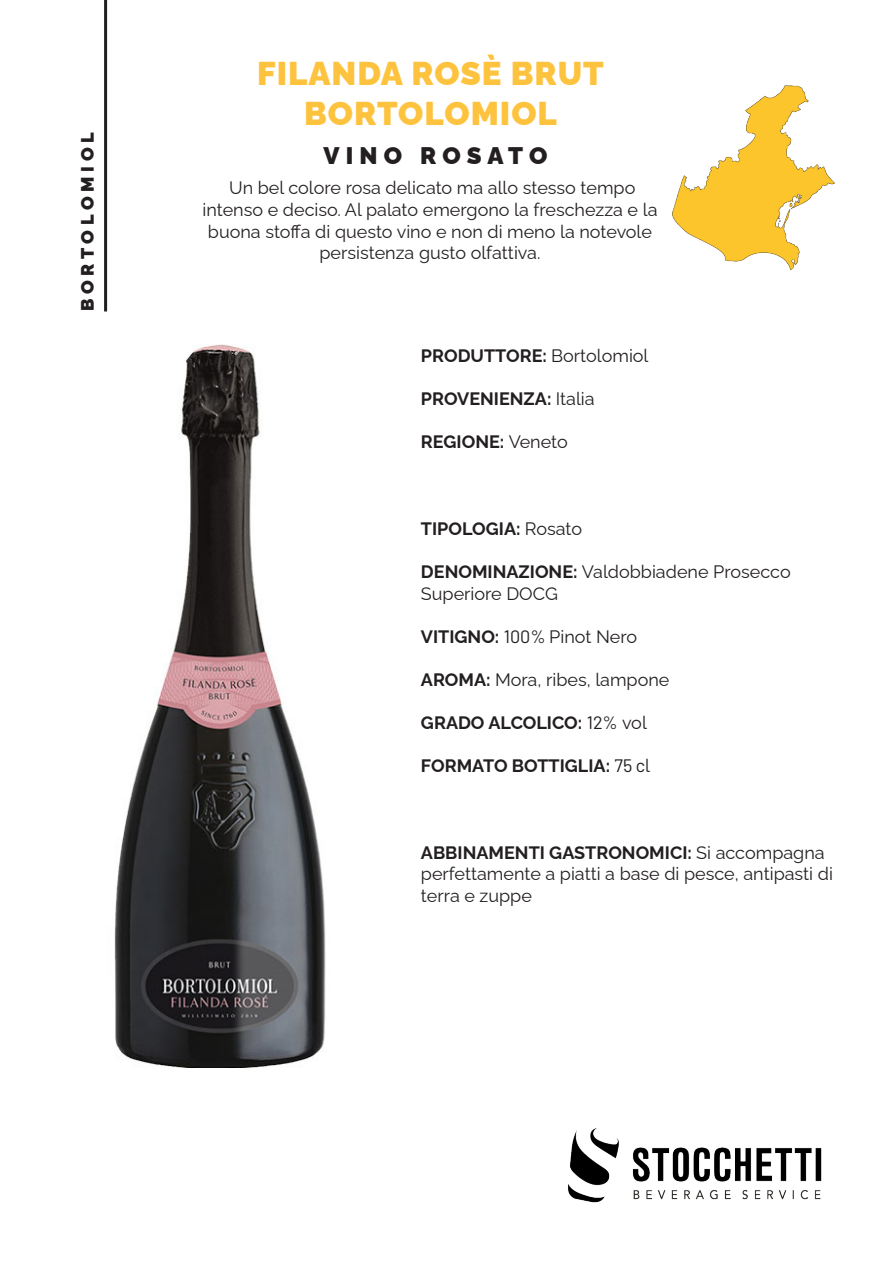
<style>
.page{position:relative;width:893px;height:1263px;background:#fff}
.page>*{position:absolute;margin:0;border:0;box-sizing:border-box;transform-origin:0 0}
.t1{font:900 33px "Raleway";letter-spacing:.03em;color:#fec33e}
.t2{font:900 24px "Raleway";letter-spacing:.255em;color:#231f20}
.t3{font:18px/21.6px "Raleway";color:#231f20}
.t4{font:700 18px "Raleway";color:#231f20}
.t5{font:900 18px "Raleway";letter-spacing:.26em;color:#231f20}
.s1{font-weight:400}
.s2{font-weight:700}
.s3{font-family:"Barlow"}
.s4{font-family:"Barlow";font-weight:400}
</style>
<div class="page">
<img style="left:568px;top:1128px;width:254px;height:75px">
<img style="left:114px;top:345px;width:212px;height:723px">
<hr style="left:104px;top:0;width:3px;height:311px;background:#231f20">
<img style="left:672px;top:85px;width:163px;height:185px">
<p class="t5" style="left:73px;top:311px;width:181px;rotate:-90deg">BORTOLOMIOL</p>
<p class="t1" style="left:257px;top:47px;width:348px">FILANDA ROSÈ BRUT</p>
<p class="t1" style="left:304px;top:87px;width:254px">BORTOLOMIOL</p>
<p class="t2" style="left:323px;top:137px;width:226px">VINO ROSATO</p>
<p class="t3" style="left:202px;top:175px;width:456px;text-align:center">Un bel colore rosa delicato ma allo stesso tempo intenso e deciso. Al palato emergono la freschezza e la buona stoffa di questo vino e non di meno la notevole persistenza gusto olfattiva.</p>
<p class="t4" style="left:421px;top:341px;width:229px">PRODUTTORE: <span class="s1">Bortolomiol</span></p>
<p class="t4" style="left:421px;top:384px;width:175px">PROVENIENZA: <span class="s1">Italia</span></p>
<p class="t4" style="left:421px;top:428px;width:148px">REGIONE: <span class="s1">Veneto</span></p>
<p class="t4" style="left:421px;top:514px;width:163px">TIPOLOGIA: <span class="s1">Rosato</span></p>
<p class="t3" style="left:421px;top:559px;width:371px"><span class="s2">DENOMINAZIONE:</span> Valdobbiadene Prosecco</p>
<p class="t3" style="left:421px;top:580px;width:138px">Superiore DOCG</p>
<p class="t3" style="left:421px;top:624px;width:218px"><span class="s2">VITIGNO:</span> <span class="s3">100%</span> Pinot Nero</p>
<p class="t3" style="left:421px;top:667px;width:250px"><span class="s2">AROMA:</span> Mora, ribes, lampone</p>
<p class="t4" style="left:421px;top:708px;width:227px">GRADO ALCOLICO: <span class="s4">12%</span> <span class="s1">vol</span></p>
<p class="t4" style="left:421px;top:752px;width:231px">FORMATO BOTTIGLIA: <span class="s4">75 c</span><span class="s1">l</span></p>
<p class="t3" style="left:421px;top:840px;width:413px"><span class="s2">ABBINAMENTI GASTRONOMICI:</span> Si accompagna perfettamente a piatti a base di pesce, antipasti di terra e zuppe</p>
</div>
